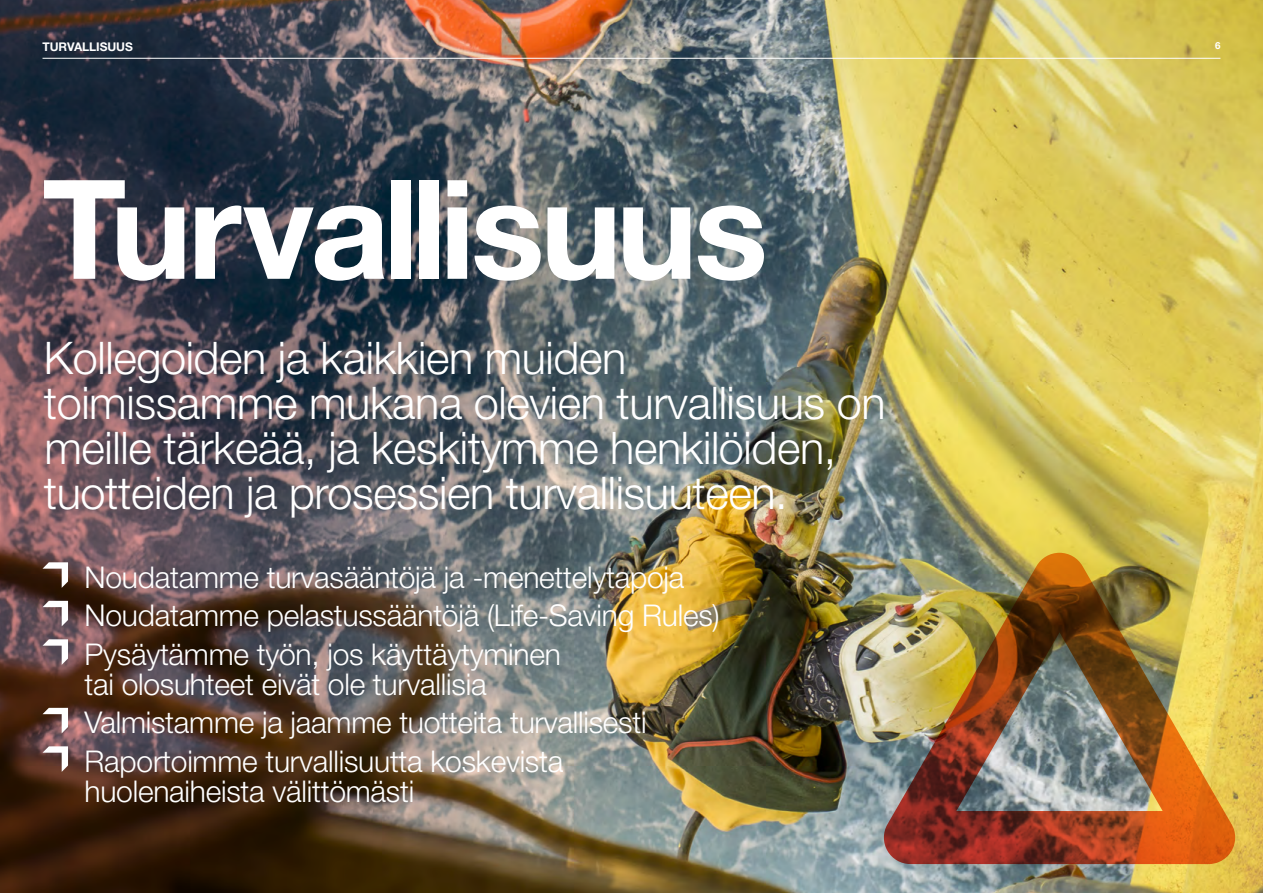
<style>
.page{position:relative;width:1263px;height:893px;background:#fff}
.page>*{position:absolute;margin:0;border:0;box-sizing:border-box;transform-origin:0 0}
.t1{font:700 138px "Helvetica Neue LT Std";letter-spacing:-.035em;color:#fff}
.t2{font:300 45px/45px "Helvetica Neue LT Std";letter-spacing:-.01em;color:#fff}
.t3{font:300 30px/38.5px "Helvetica Neue LT Std";letter-spacing:-.01em;color:#fff}
.t4{font:700 12px "Helvetica Neue LT Std";letter-spacing:-.01em;color:#fff}
.t5{font:700 9.75px "AN Helvetica Neue LT Pro";color:#fff}
</style>
<div class="page">
<img style="left:891px;top:0;width:372px;height:893px">
<img style="left:0;top:0;width:891px;height:893px">
<img style="left:883px;top:553px;width:352px;height:311px">
<svg style="left:43px;top:562px;width:25px;height:26px"></svg>
<svg style="left:43px;top:601px;width:25px;height:25px"></svg>
<svg style="left:43px;top:639px;width:25px;height:26px"></svg>
<svg style="left:43px;top:708px;width:25px;height:25px"></svg>
<svg style="left:43px;top:746px;width:25px;height:26px"></svg>
<hr style="left:43px;top:58px;width:1177px;height:1px;background:#fff">
<p class="t4" style="left:43px;top:39px;width:92px">TURVALLISUUS</p>
<h1 class="t1" style="left:42px;top:144px;width:727px">Turvallisuus</h1>
<h2 class="t2" style="left:44px;top:334px;width:843px">Kollegoiden ja kaikkien muiden toimissamme mukana olevien turvallisuus on meille tärkeää, ja keskitymme henkilöiden, tuotteiden ja prosessien turvallisuuteen.</h2>
<p class="t3" style="left:85px;top:557px;width:637px">Noudatamme turvasääntöjä ja -menettelytapoja<br>Noudatamme pelastussääntöjä (Life-Saving Rules)<br>Pysäytämme työn, jos käyttäytyminen</p>
<p class="t3" style="left:85px;top:664px;width:564px">tai olosuhteet eivät ole turvallisia<br>Valmistamme ja jaamme tuotteita turvallisesti<br>Raportoimme turvallisuutta koskevista</p>
<p class="t3" style="left:85px;top:771px;width:331px">huolenaiheista välittömästi</p>
<p class="t5" style="left:1215px;top:40px;width:7px">6</p>
</div>
